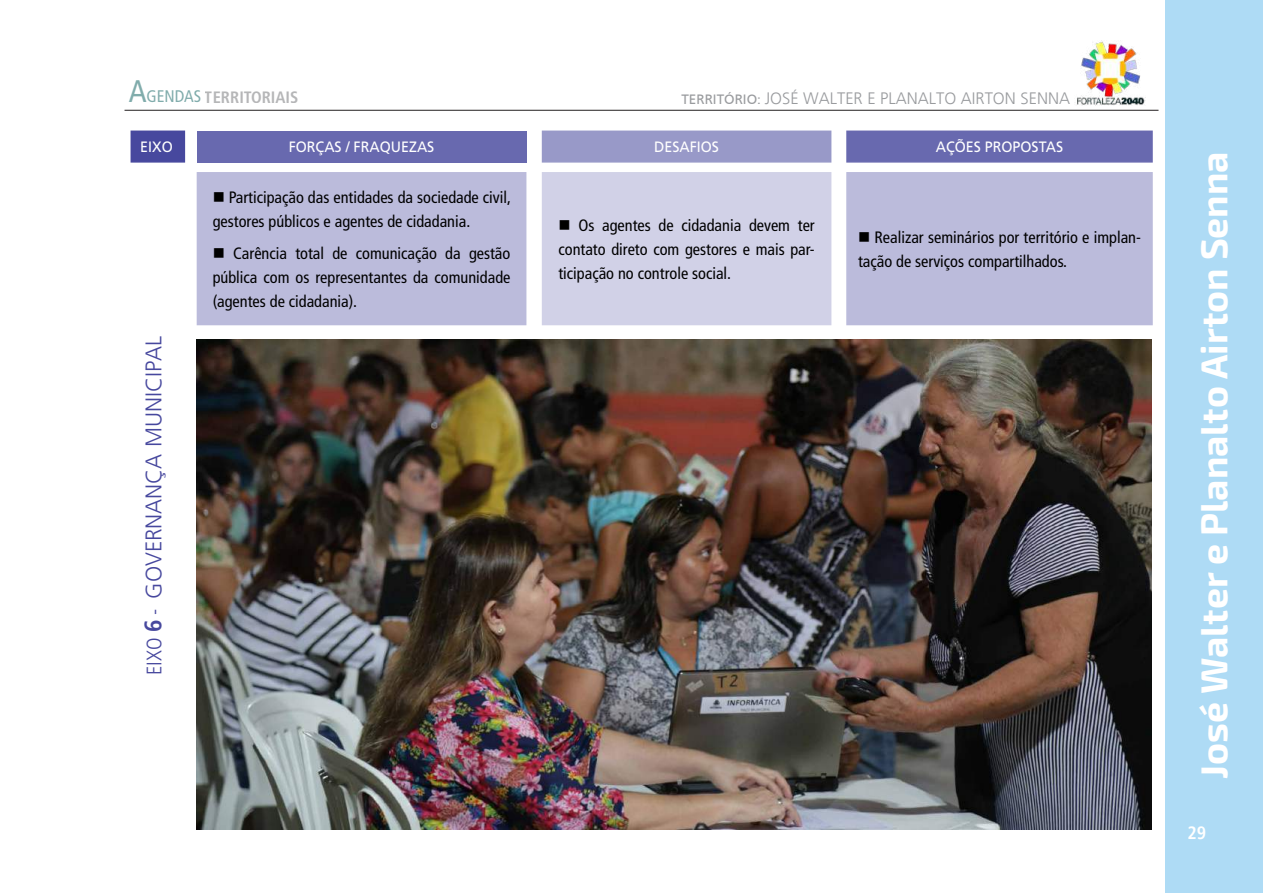
<style>
.page{position:relative;width:1263px;height:893px;background:#fff}
.page>*{position:absolute;margin:0;border:0;box-sizing:border-box;transform-origin:0 0}
.t1{font:700 37.5px "Exo 2.0";color:#fff}
.t2{font:300 22.5px "Frutiger LT";color:#47489e}
.t3{font:700 condensed 18px "Frutiger LT";color:#fff}
.t4{font:condensed 16.5px/24px "Frutiger LT Std";color:#000}
.t5{font:300 16.5px "Frutiger LT";color:#999b9e}
.t6{font:700 condensed 16.5px "Frutiger LT Std";color:#6c6d70}
.t7{font:15px "Frutiger LT Std";color:#fff;scale:.95 1}
.s1{font-weight:400;font-size:31.2px;color:#025958}
.s2{font-weight:400;font-size:16.8px;color:#025958}
.s3{font-family:"Frutiger CE";font-weight:400;font-size:13.5px}
.s4{font-family:"Frutiger LT Std";font-stretch:condensed;font-size:21px}
.s5{font-family:"Frutiger LT Std";font-weight:700;font-stretch:condensed;font-size:24px}
</style>
<div class="page">
<div style="left:1165px;top:0;width:98px;height:893px;background:#aedbf5"></div>
<img style="left:1077px;top:40px;width:69px;height:65px">
<hr style="left:125px;top:110px;width:1033px;height:1px;background:#231f20">
<div style="left:846px;top:172px;width:307px;height:153px;background:#bbbbdb"></div>
<div style="left:542px;top:172px;width:289px;height:153px;background:#d1d1e7"></div>
<div style="left:197px;top:172px;width:329px;height:153px;background:#bbbbdb"></div>
<div style="left:197px;top:131px;width:329px;height:31px;background:#6869af"></div>
<div style="left:131px;top:131px;width:54px;height:32px;background:#47489e;border:2px solid #47489e"></div>
<div style="left:542px;top:131px;width:289px;height:32px;background:#9899c8"></div>
<div style="left:846px;top:131px;width:307px;height:32px;background:#6869af;border:2px solid #47489e"></div>
<img style="left:197px;top:339px;width:954px;height:490px">
<p class="t6" style="left:129px;top:87px;width:171px"><span class="s1">A</span><span class="s2">GENDAS</span> TERRITORIAIS</p>
<p class="t5" style="left:681px;top:89px;width:390px"><span class="s3">TERRITÓRIO:</span> JOSÉ WALTER E PLANALTO AIRTON SENNA</p>
<p class="t7" style="left:140px;top:138px;width:36px">EIXO</p>
<p class="t7" style="left:289px;top:138px;width:155px">FORÇAS / FRAQUEZAS</p>
<p class="t7" style="left:654px;top:138px;width:70px">DESAFIOS</p>
<p class="t7" style="left:936px;top:138px;width:136px">AÇÕES PROPOSTAS</p>
<h2 class="t2" style="left:141px;top:675px;width:340px;rotate:-90deg"><span class="s4">EIXO</span> <span class="s5">6</span> <span class="s4">-</span> GOVERNANÇA MUNICIPAL</h2>
<p class="t4" style="left:213px;top:185px;width:300px">■ Participação das entidades da sociedade civil, gestores públicos e agentes de cidadania.</p>
<p class="t4" style="left:213px;top:242px;width:299px;text-align:justify">■ Carência total de comunicação da gestão pública com os representantes da comunidade (agentes de cidadania).</p>
<p class="t4" style="left:558px;top:213px;width:258px;text-align:justify">■ Os agentes de cidadania devem ter contato direto com gestores e mais par&shy;ticipação no controle social.</p>
<p class="t4" style="left:858px;top:225px;width:284px">■ Realizar seminários por território e implan&shy;tação de serviços compartilhados.</p>
<h1 class="t1" style="left:1192px;top:778px;width:629px;rotate:-90deg">José Walter e Planalto Airton Senna</h1>
<p class="t3" style="left:1187px;top:822px;width:20px">29</p>
</div>
